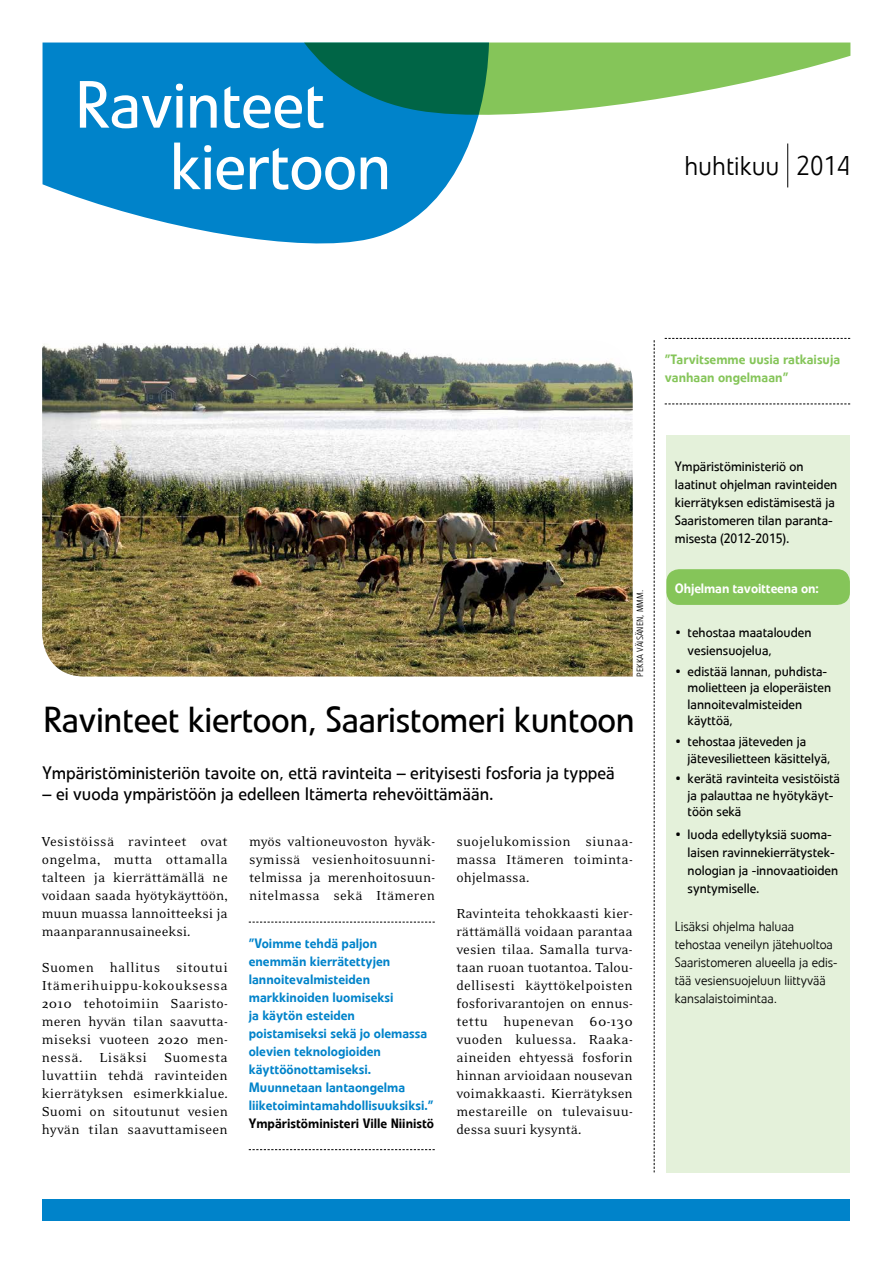
<style>
.page{position:relative;width:893px;height:1263px;background:#fff}
.page>*{position:absolute;margin:0;border:0;box-sizing:border-box;transform-origin:0 0}
.t1{font:66px/61.5px "Veto Com";letter-spacing:-.01em;color:#fff}
.t2{font:36px "Veto Com";letter-spacing:-.01em;color:#000}
.t3{font:300 27px "Veto Com";color:#000}
.t4{font:18px "Veto Com";color:#000}
.t5{font:15px/18px "Eidetic Neo OT";letter-spacing:.005em;color:#000;text-align:justify}
.t6{font:13.5px/18px "Veto Com";color:#000}
.t7{font:500 13.5px/18px "Veto Com";color:#0083ca}
.t8{font:300 13.5px/18px "Veto Com";color:#000}
.t9{font:500 13.5px/18px "Veto Com";color:#85c559}
.t10{font:500 13.5px "Veto Com";color:#000}
.t11{font:500 13.5px "Veto Com";letter-spacing:-.01em;color:#fff}
.t12{font:300 9px "Veto Com";color:#000}
</style>
<div class="page">
<div style="left:43px;top:1199px;width:807px;height:21px;background:#0083ca"></div>
<svg style="left:43px;top:43px;width:436px;height:201px;background:#2595d1"></svg>
<svg style="left:304px;top:43px;width:546px;height:73px"></svg>
<svg style="left:249px;top:922px;width:186px;height:1px"></svg>
<svg style="left:249px;top:1149px;width:186px;height:1px"></svg>
<hr style="left:787px;top:144px;width:1px;height:43px;background:#000">
<div style="left:666px;top:435px;width:184px;height:737px;background:#e4f1da"></div>
<div style="left:666px;top:569px;width:184px;height:36px;background:#85c559;border-radius:13px"></div>
<img style="left:42px;top:342px;width:591px;height:334px">
<svg style="left:665px;top:338px;width:185px;height:1px"></svg>
<svg style="left:665px;top:404px;width:185px;height:1px"></svg>
<svg style="left:654px;top:340px;width:1px;height:832px"></svg>
<h1 class="t1" style="left:170px;top:75px;width:223px;text-indent:-95px">Ravinteet kiertoon</h1>
<h3 class="t3" style="left:684px;top:150px;width:168px">huhtikuu 2014</h3>
<p class="t9" style="left:665px;top:351px;width:177px">”Tarvitsemme uusia ratkaisuja vanhaan ongelmaan”</p>
<p class="t12" style="left:635px;top:676px;width:88px;rotate:-90deg">PEKKA VÄISÄNEN, MMM.</p>
<h2 class="t2" style="left:43px;top:698px;width:593px">Ravinteet kiertoon, Saaristomeri kuntoon</h2>
<p class="t4" style="left:43px;top:762px;width:574px">Ympäristöministeriön tavoite on, että ravinteita – erityisesti fosforia ja typpeä</p>
<p class="t4" style="left:43px;top:783px;width:453px">– ei vuoda ympäristöön ja edelleen Itämerta rehevöittämään.</p>
<p class="t5" style="left:42px;top:833px;width:188px">Vesistöissä ravinteet ovat ongelma, mutta ottamalla talteen ja kierrättämällä ne voidaan saada hyötykäyttöön, muun muassa lannoitteeksi ja maanparannusaineeksi.</p>
<p class="t5" style="left:42px;top:959px;width:188px">Suomen hallitus sitoutui Itämerihuippu-kokouksessa 2010 tehotoimiin Saaristo&shy;meren hyvän tilan saavutta&shy;miseksi vuoteen 2020 men&shy;nessä. Lisäksi Suomesta luvattiin tehdä ravinteiden kierrätyksen esimerkkialue.<br>Suomi on sitoutunut vesien hyvän tilan saavuttamiseen</p>
<p class="t5" style="left:249px;top:833px;width:188px">myös valtioneuvoston hyväk&shy;symissä vesienhoitosuunni&shy;telmissa ja merenhoitosuun&shy;nitelmassa sekä Itämeren</p>
<p class="t7" style="left:249px;top:934px;width:186px">”Voimme tehdä paljon enemmän kierrätettyjen lannoitevalmisteiden markkinoiden luomiseksi<br>ja käytön esteiden poistamiseksi sekä jo olemassa olevien teknologioiden käyttöönottamiseksi.<br>Muunnetaan lantaongelma liiketoimintamahdollisuuksiksi.”</p>
<p class="t10" style="left:249px;top:1115px;width:187px">Ympäristöministeri Ville Niinistö</p>
<p class="t5" style="left:456px;top:833px;width:178px">suojelukomission siunaa&shy;massa Itämeren toiminta&shy;ohjelmassa.</p>
<p class="t5" style="left:456px;top:905px;width:178px">Ravinteita tehokkaasti kier&shy;rättämällä voidaan parantaa vesien tilaa. Samalla turva&shy;taan ruoan tuotantoa. Talou&shy;dellisesti käyttökelpoisten fosforivarantojen on ennus&shy;tettu hupenevan 60-130 vuoden kuluessa. Raaka&shy;aineiden ehtyessä fosforin hinnan arvioidaan nousevan voimakkaasti. Kierrätyksen mestareille on tulevaisuu&shy;dessa suuri kysyntä.</p>
<p class="t6" style="left:675px;top:457px;width:164px">Ympäristöministeriö on laatinut ohjelman ravinteiden kierrätyksen edistämisestä ja<br>Saaristomeren tilan paranta&shy;misesta (2012-2015).</p>
<p class="t11" style="left:675px;top:580px;width:146px">Ohjelman tavoitteena on:</p>
<p class="t6" style="left:688px;top:623px;width:125px;text-indent:-13px">• tehostaa maatalouden vesiensuojelua,</p>
<p class="t6" style="left:688px;top:663px;width:145px;line-height:16.5px;text-indent:-13px">• edistää lannan, puhdista&shy;molietteen ja eloperäisten lannoitevalmisteiden käyttöä,</p>
<p class="t6" style="left:688px;top:733px;width:144px;line-height:16.5px;text-indent:-13px">• tehostaa jäteveden ja jätevesilietteen käsittelyä,</p>
<p class="t6" style="left:688px;top:770px;width:154px;line-height:16.5px;text-indent:-13px">• kerätä ravinteita vesistöistä ja palauttaa ne hyötykäyt&shy;töön sekä</p>
<p class="t6" style="left:688px;top:825px;width:152px;text-indent:-13px">• luoda edellytyksiä suoma&shy;laisen ravinnekierrätystek&shy;nologian ja -innovaatioiden syntymiselle.</p>
<p class="t8" style="left:675px;top:918px;width:164px">Lisäksi ohjelma haluaa tehostaa veneilyn jätehuoltoa<br>Saaristomeren alueella ja edis&shy;tää vesiensuojeluun liittyvää kansalaistoimintaa.</p>
</div>
